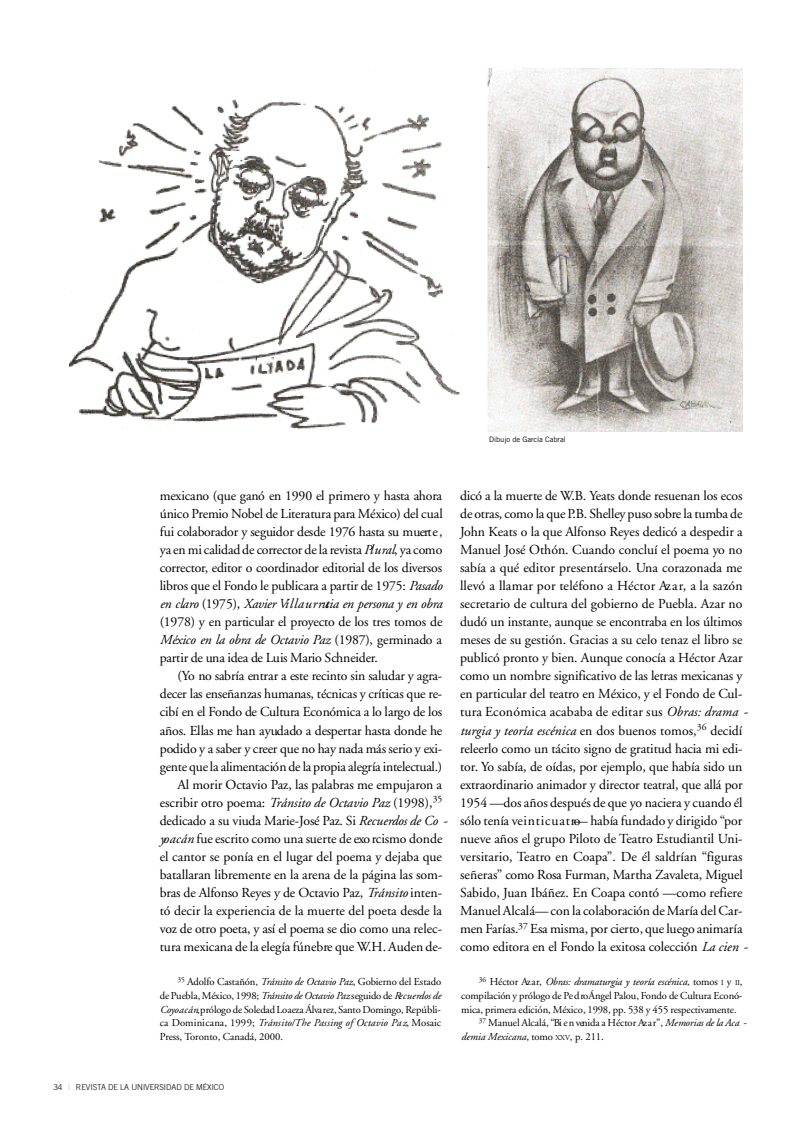
<style>
.page{position:relative;width:798px;height:1134px;background:#fff}
.page>*{position:absolute;margin:0;border:0;box-sizing:border-box;transform-origin:0 0}
.t1{font:13.75px/18px "Adobe Garamond";letter-spacing:-.005em;color:#000;text-align:justify}
.t2{font:13.75px "Adobe Garamond";letter-spacing:-.025em;color:#000}
.t3{font:10.62px/13.8px "Adobe Garamond";letter-spacing:-.005em;color:#000;text-align:justify}
.t4{font:italic 10.62px "Adobe Garamond";letter-spacing:-.005em;color:#000}
.t5{font:300 8.12px "Trade Gothic";letter-spacing:-.01em;color:#000}
.t6{font:7.5px "Trade Gothic";letter-spacing:-.005em;color:#000}
.s1{font-style:italic}
.s2{font-style:normal}
.s3{font-style:normal;font-size:7.38px}
.s4{font-weight:400;color:#bfbfbf}
</style>
<div class="page">
<img style="left:488px;top:69px;width:254px;height:362px">
<img style="left:70px;top:99px;width:390px;height:331px">
<p class="t6" style="left:489px;top:436px;width:78px">Dibujo de García Cabral</p>
<p class="t1" style="left:160px;top:488px;width:284px">mexicano (que ganó en 1990 el primero y hasta ahora único Premio Nobel de Literatura para México) del cual fui colaborador y seguidor desde 1976 hasta su muert e , ya en mi calidad de corrector dela revista <span class="s1">Plu ra l</span>, ya como c o rre c to r, editor o coordinador editorial de los dive rso s lib ros que el Fondo le publicara a partir de 1975: <span class="s1">Pa sa d o en claro</span> (1975), <span class="s1">Xavier Vi lla u r rutia en persona y en obra </span>(1978) y en particular el proyecto de los tres tomos de <span class="s1">México en la obra de Octavio Pa z</span> (1987), germinado a p a rtir de una idea de Luis Mario Schneider.</p>
<p class="t1" style="left:177px;top:668px;width:266px">(Yo no sabría entrar a este recinto sin saludar y agra-</p>
<p class="t1" style="left:160px;top:686px;width:284px">decer las enseñanzas humanas, técnicas y críticas que re-</p>
<p class="t1" style="left:160px;top:704px;width:284px">cibí en el Fondo de Cultura Económica a lo largo de los</p>
<p class="t1" style="left:160px;top:723px;width:284px">años. Ellas me han ayudado a despertar hasta donde he</p>
<p class="t1" style="left:160px;top:741px;width:284px">podido y a saber y creer que no hay nada más serio y exi-</p>
<p class="t2" style="left:160px;top:761px;width:284px">gente quela alimentación de la propia alegría intelectual.)</p>
<p class="t1" style="left:177px;top:777px;width:266px">Al morir Octavio Paz, las palabras me empujaron a</p>
<p class="t1" style="left:160px;top:795px;width:284px">escribir otro poema: <span class="s1">Tránsito de Octavio Paz</span> (1998),<sup>35</sup></p>
<p class="t1" style="left:160px;top:813px;width:289px">dedicado a su viuda Marie-José Paz. Si <span class="s1">Recuerdos de Co -</span></p>
<p class="t1" style="left:160px;top:831px;width:284px"><span class="s1">yo a c á n</span> fue escrito como una suerte de exo rcismo donde</p>
<p class="t1" style="left:160px;top:849px;width:284px">el cantor se ponía en el lugar del poema y dejaba que</p>
<p class="t1" style="left:160px;top:867px;width:284px">batallaran libremente en la arena de la página las som-</p>
<p class="t1" style="left:160px;top:885px;width:284px">bras de Alfonso Reyes y de Octavio Paz, <span class="s1">Tránsito</span> inten-</p>
<p class="t1" style="left:160px;top:903px;width:284px">tó decir la experiencia de la muerte del poeta desde la</p>
<p class="t1" style="left:160px;top:921px;width:284px">voz de otro poeta, y así el poema se dio como una relec-</p>
<p class="t1" style="left:160px;top:939px;width:284px">tura mexicana de la elegía fúnebre que W.H. Auden de-</p>
<p class="t3" style="left:160px;top:976px;width:283px;text-indent:18px"><sup>35</sup> Adolfo Castañón, <span class="s1">Tránsito de Octavio Paz</span>, Gobierno del Estado de Puebla,México, 1998; <span class="s1">Tránsito de Octavio Pa z</span> seguido de <span class="s1">Re c u e rdos de C oyo a c á n</span>,prólogo de SoledadLoaeza Álva rez, SantoDomingo, Repúbli&shy;ca Dominicana, 1999; <span class="s1">Tránsito/The Passing of Octavio Pa z</span>, Mosaic Press, Toronto, Canadá, 2000.</p>
<p class="t1" style="left:460px;top:488px;width:289px;text-align:left">dicó a la muerte de W.B. Yeats donde resuenan los ecos de otras, como la que P.B. Shelley puso sobre la tumba de John Keats o la que Alfonso Reyes dedicó a despedir a Manuel José Othón. Cuando concluí el poema yo no sabía a qué editor presentárselo. Una corazonada me llevó a llamar por teléfono a Héctor Az a r, a la sazón secretario de cultura del gobierno de Puebla. Azar no dudó un instante, aunque se encontraba en los últimos meses de su gestión. Gracias a su celo tenaz el libro se publicó pronto y bien. Aunque conocía a Héctor Azar como un nombre significativo de las letras mexicanas y en particular del teatro en México, y el Fondo de Cul&shy;tura Económica acababa de editar sus <span class="s1">Ob ras: dra m a - turgia y teoría escénica</span> en dos buenos tomos,<sup>36</sup> decidí releerlo como un tácito signo de gratitud hacia mi edi&shy;tor. Yo sabía, de oídas, por ejemplo, que había sido un extraordinario animador y director teatral, que allá por 1954 —dos años después de que yo naciera y cuando él sólo tenía ve in t ic u a t ro— había fundado y dirigido “p o r nueve años el grupo Piloto de Teatro Estudiantil Un i&shy;versitario, Te a tro en Coapa”. De él saldrían “fig u ra s señeras” como Rosa Furman, Martha Zavaleta, Miguel Sabido, Juan Ibáñez. En Coapa contó —como refiere Manuel Alcalá— con la colaboración de María del Car&shy;men Fa ría s.<sup>3</sup> <sup>7</sup> Esa misma, por cierto, que luego animaría como editora en el Fondo la exitosa colección <span class="s1">La cien -</span></p>
<p class="t4" style="left:478px;top:978px;width:265px"><sup>3</sup> <sup>6</sup> <span class="s2">Héctor Az a r,</span> Ob ras: dramaturgia y teoría escénica, <span class="s2">to m o s</span> <span class="s3">I</span> <span class="s2">y</span> <span class="s3">II</span><span class="s2">,</span></p>
<p class="t3" style="left:461px;top:990px;width:282px">compilación y prólogo de Pe d ro Ángel Palou, Fondo de Cultura Ec o n ó-</p>
<p class="t3" style="left:461px;top:1003px;width:277px">mica, primera edición, México, 1998, pp. 538 y 455 re sp e c tiva m e n te .</p>
<p class="t3" style="left:478px;top:1017px;width:269px"><sup>3</sup> <sup>7</sup> Manuel Alcalá, “Bi e n venida a Héctor Az a r”, <span class="s1">Memorias de la Aca -</span></p>
<p class="t4" style="left:461px;top:1032px;width:144px">demia Mexicana<span class="s2">, tomo</span> <span class="s3">XXV</span><span class="s2">, p. 211.</span></p>
<p class="t5" style="left:53px;top:1084px;width:172px">34 <span class="s4">|</span> REVISTA DE LA UNIVERSIDAD DE MÉXICO</p>
</div>
